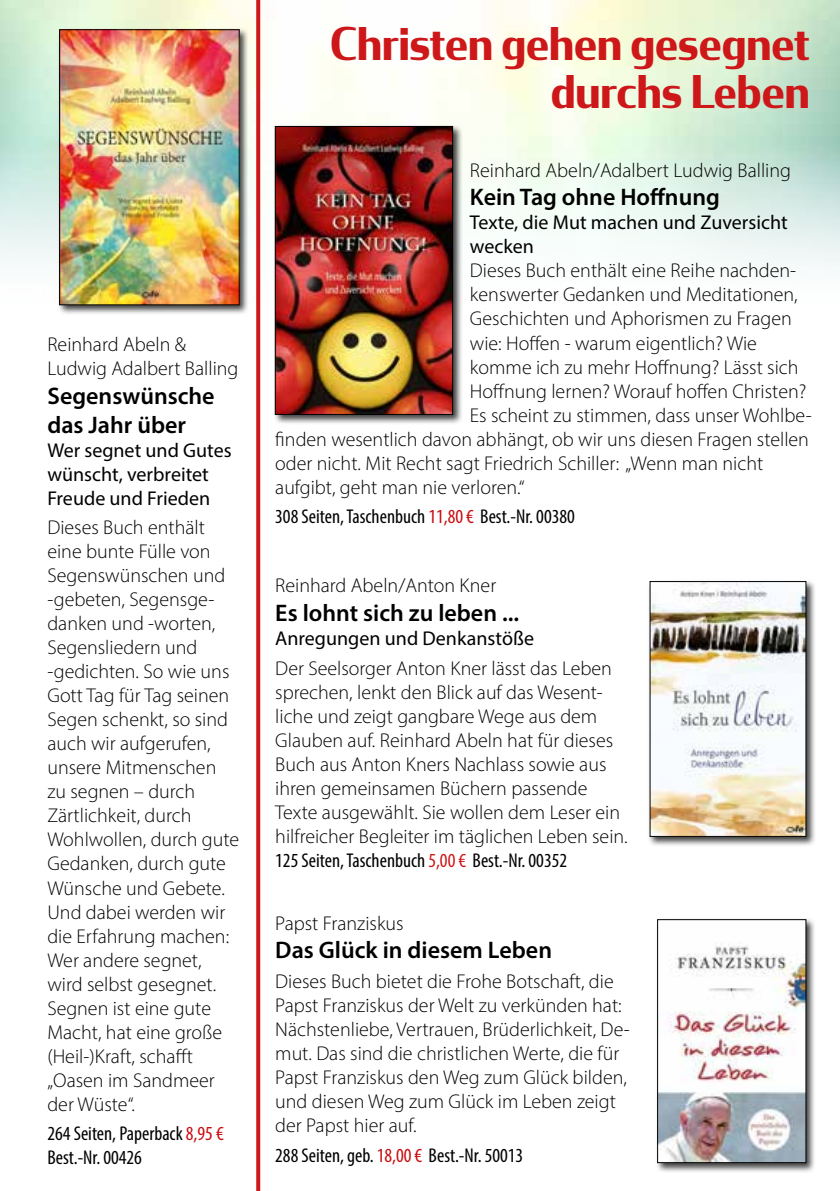
<style>
.page{position:relative;width:840px;height:1191px;background:#fff}
.page>*{position:absolute;margin:0;border:0;box-sizing:border-box;transform-origin:0 0}
.t1{font:700 44.8px/48px "Condor Wide";color:#cd1719;text-align:right;scale:.67 1}
.t2{font:600 24px/28.8px "Myriad Pro";color:#000}
.t3{font:300 20px/24px "Myriad Pro";color:#000}
.t4{font:condensed 20px/24px "Myriad Pro";color:#000}
.t5{font:20px/24px "Myriad Pro";color:#000}
.s1{color:#c90c0f}
.s2{font-weight:400;font-stretch:condensed}
.s3{font-weight:400;font-stretch:condensed;color:#cd1719}
</style>
<div class="page">
<div style="left:57px;top:27px;width:192px;height:288px;background:#000;opacity:.75"></div>
<img style="left:61px;top:31px;width:176px;height:272px">
<div style="left:59px;top:29px;width:180px;height:276px;border:1px solid #000"></div>
<div style="left:272px;top:124px;width:191px;height:301px;background:#000;opacity:.75"></div>
<img style="left:277px;top:128px;width:173px;height:285px">
<div style="left:275px;top:126px;width:177px;height:289px;border:1px solid #000"></div>
<div style="left:647px;top:579px;width:168px;height:268px;background:#000;opacity:.75"></div>
<img style="left:651px;top:583px;width:152px;height:251px">
<div style="left:654px;top:917px;width:162px;height:255px;background:#000;opacity:.75"></div>
<img style="left:659px;top:921px;width:144px;height:239px">
<div style="left:657px;top:919px;width:148px;height:243px;border:1px solid #000"></div>
<svg style="left:256px;top:0;width:4px;height:1191px;background:#cf2426"></svg>
<p class="t3" style="left:47px;top:332px;width:192px">Reinhard Abeln &amp;<br>Ludwig Adalbert Balling</p>
<p class="t2" style="left:47px;top:381px;width:169px">Segenswünsche das Jahr über</p>
<p class="t5" style="left:47px;top:437px;width:186px">Wer segnet und Gutes wünscht, verbreitet<br>Freude und Frieden</p>
<p class="t3" style="left:47px;top:515px;width:193px">Dieses Buch enthält eine bunte Fülle von<br>Segenswünschen und -gebeten, Segensge&shy;danken und -worten,<br>Segensliedern und -gedichten. So wie uns<br>Gott Tag für Tag seinen<br>Segen schenkt, so sind auch wir aufgerufen, unsere Mitmenschen zu segnen – durch<br>Zärtlichkeit, durch<br>Wohlwollen, durch gute<br>Gedanken, durch gute<br>Wünsche und Gebete.<br>Und dabei werden wir die Erfahrung machen:<br>Wer andere segnet, wird selbst gesegnet.<br>Segnen ist eine gute<br>Macht, hat eine große (Heil-)Kraft, schafft „Oasen im Sandmeer der Wüste“.</p>
<p class="t4" style="left:47px;top:1121px;width:178px">264 Seiten, Paperback <span class="s1">8,95 €<br></span>Best.-Nr. 00426</p>
<h1 class="t1" style="left:330px;top:17px;width:717px">Christen gehen gesegnet durchs Leben</h1>
<p class="t3" style="left:469px;top:158px;width:322px">Reinhard Abeln/Adalbert Ludwig Balling</p>
<p class="t2" style="left:469px;top:182px;width:251px">Kein Tag ohne Hoffnung</p>
<p class="t5" style="left:469px;top:210px;width:319px">Texte, die Mut machen und Zuversicht wecken</p>
<p class="t3" style="left:469px;top:259px;width:328px">Dieses Buch enthält eine Reihe nachden-</p>
<p class="t3" style="left:469px;top:283px;width:329px">kenswerter Gedanken und Meditationen,</p>
<p class="t3" style="left:469px;top:307px;width:323px">Geschichten und Aphorismen zu Fragen</p>
<p class="t3" style="left:469px;top:331px;width:288px">wie: Hoffen - warum eigentlich? Wie</p>
<p class="t3" style="left:469px;top:355px;width:330px">komme ich zu mehr Hoffnung? Lässt sich</p>
<p class="t3" style="left:469px;top:379px;width:338px">Hoffnung lernen? Worauf hoffen Christen?</p>
<p class="t3" style="left:469px;top:403px;width:343px">Es scheint zu stimmen, dass unser Wohlbe-</p>
<p class="t3" style="left:275px;top:427px;width:535px">finden wesentlich davon abhängt, ob wir uns diesen Fragen stellen</p>
<p class="t3" style="left:275px;top:451px;width:489px">oder nicht. Mit Recht sagt Friedrich Schiller: „Wenn man nicht</p>
<p class="t3" style="left:275px;top:475px;width:251px">aufgibt, geht man nie verloren.“</p>
<p class="t4" style="left:275px;top:504px;width:301px">308 Seiten, Taschenbuch <span class="s1">11,80 €</span> Best.-Nr. 00380</p>
<p class="t3" style="left:275px;top:573px;width:222px">Reinhard Abeln/Anton Kner</p>
<p class="t2" style="left:275px;top:598px;width:245px">Es lohnt sich zu leben ...</p>
<p class="t5" style="left:275px;top:626px;width:260px">Anregungen und Denkanstöße</p>
<p class="t3" style="left:275px;top:656px;width:354px">Der Seelsorger Anton Kner lässt das Leben sprechen, lenkt den Blick auf das Wesent&shy;liche und zeigt gangbare Wege aus dem Glauben auf. Reinhard Abeln hat für dieses Buch aus Anton Kners Nachlass sowie aus ihren gemeinsamen Büchern passende Texte ausgewählt. Sie wollen dem Leser ein hilfreicher Begleiter im täglichen Leben sein.<br><span class="s2">125 Seiten, Taschenbuch</span> <span class="s3">5,00 €</span> <span class="s2">Best.-Nr. 00352</span></p>
<p class="t3" style="left:275px;top:910px;width:130px">Papst Franziskus</p>
<p class="t2" style="left:275px;top:935px;width:278px">Das Glück in diesem Leben</p>
<p class="t3" style="left:275px;top:969px;width:356px">Dieses Buch bietet die Frohe Botschaft, die Papst Franziskus der Welt zu verkünden hat:<br>Nächstenliebe, Vertrauen, Brüderlichkeit, De&shy;mut. Das sind die christlichen Werte, die für Papst Franziskus den Weg zum Glück bilden, und diesen Weg zum Glück im Leben zeigt der Papst hier auf.</p>
<p class="t4" style="left:275px;top:1142px;width:249px">288 Seiten, geb. <span class="s1">18,00 €</span> Best.-Nr. 50013</p>
</div>
